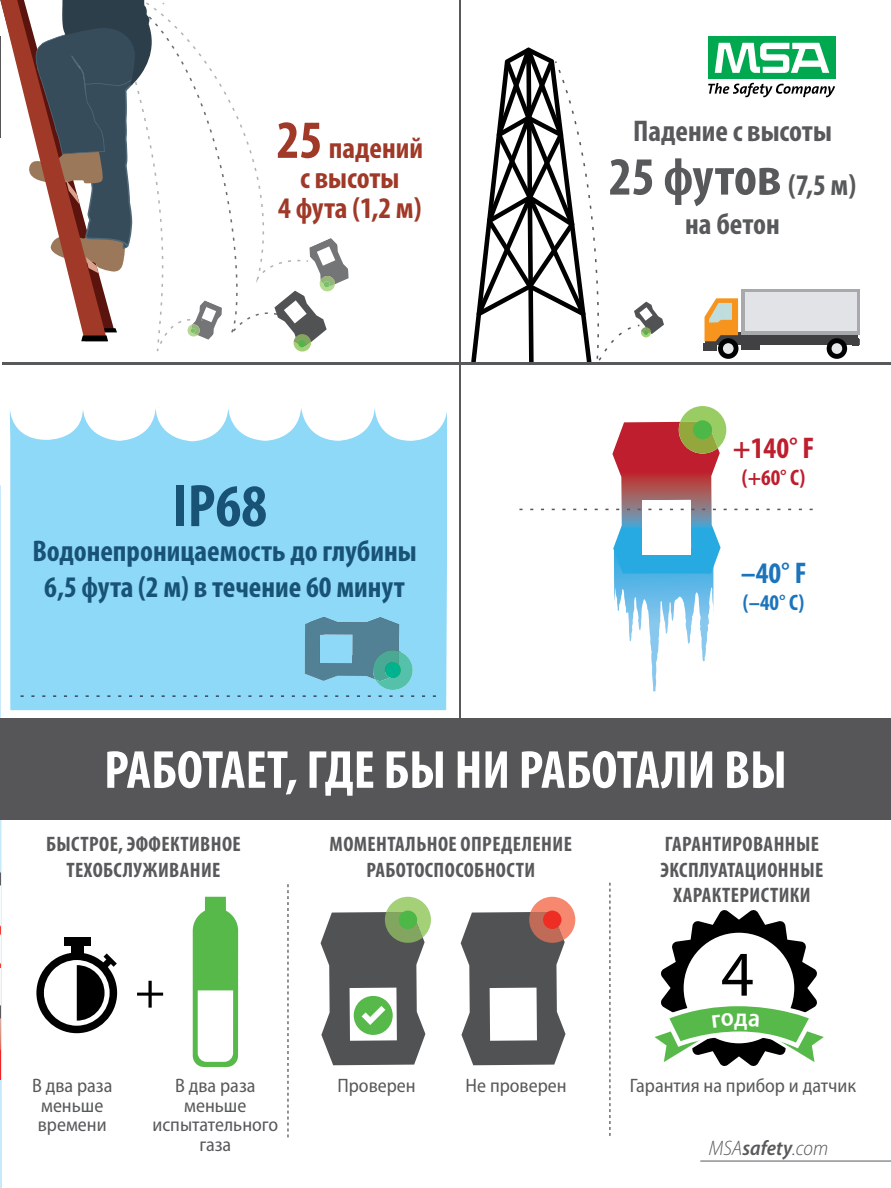
<style>
.page{position:relative;width:891px;height:1188px;background:#fff}
.page>*{position:absolute;margin:0;border:0;box-sizing:border-box;transform-origin:0 0}
.t1{font:64.2px "Myriad Pro";color:#000}
.t2{font:700 condensed 60.6px "Myriad Pro";color:#185375}
.t3{font:700 condensed 54px "Myriad Pro";color:#fff}
.t4{font:700 condensed 54px "Myriad Pro";color:#58595b}
.t5{font:50.55px "Myriad Pro";color:#000}
.t6{font:700 condensed 30px/36px "Myriad Pro";color:#185375;text-align:center}
.t7{font:700 condensed 30px/30px "Myriad Pro";color:#a03927;text-align:center}
.t8{font:700 condensed 30px "Myriad Pro";color:#58595b}
.t9{font:700 condensed 30px "Myriad Pro";color:#be1e2d}
.t10{font:700 condensed 30px "Myriad Pro";color:#1c75bc}
.t11{font:600 semi-condensed 25.5px "Myriad Pro";color:#fff}
.t12{font:700 condensed 22.5px "Myriad Pro";color:#be1e2d}
.t13{font:700 condensed 22.5px "Myriad Pro";color:#1c75bc}
.t14{font:700 condensed 21px/25.5px "Myriad Pro";letter-spacing:.02em;color:#58595b;text-align:center}
.t15{font:italic 300 semi-condensed 21px "Myriad Pro";color:#58595b}
.t16{font:semi-condensed 19.5px/19.5px "Myriad Pro";color:#58595b;text-align:center}
.s1{font-size:54px}
.s2{font-size:30px}
.s3{font-weight:600}
</style>
<div class="page">
<svg style="left:471px;top:48px;width:193px;height:314px"></svg>
<svg style="left:10px;top:407px;width:437px;height:303px;background:#98dbf8"></svg>
<svg style="left:11px;top:407px;width:146px;height:1px"></svg>
<svg style="left:303px;top:610px;width:111px;height:87px;background:#6db0c4"></svg>
<svg style="left:605px;top:406px;width:122px;height:285px"></svg>
<hr style="left:459px;top:0;width:2px;height:723px;background:#58595b">
<hr style="left:2px;top:362px;width:889px;height:3px;background:#58595b">
<svg style="left:0;top:0;width:349px;height:352px"></svg>
<div style="left:705px;top:332px;width:152px;height:12px;background:#414042"></div>
<svg style="left:704px;top:298px;width:34px;height:43px"></svg>
<div style="left:741px;top:289px;width:118px;height:46px;background:linear-gradient(to right,#a7a9ac,#a7a9ac)"></div>
<div style="left:745px;top:293px;width:111px;height:38px;background:#e2e3e6"></div>
<div style="left:826px;top:338px;width:21px;height:21px;background:#000;border-radius:50%"></div>
<div style="left:831px;top:343px;width:11px;height:11px;background:#e6e7e8;border-radius:50%"></div>
<div style="left:718px;top:338px;width:20px;height:21px;background:#000;border-radius:50%"></div>
<div style="left:723px;top:343px;width:10px;height:11px;background:#e6e7e8;border-radius:50%"></div>
<div style="left:741px;top:340px;width:19px;height:9px;background:#414042"></div>
<div style="left:703px;top:343px;width:13px;height:7px;background:#414042"></div>
<svg style="left:858px;top:339px;width:2px;height:6px"></svg>
<div style="left:852px;top:339px;width:6px;height:7px;background:#414042"></div>
<svg style="left:287px;top:884px;width:2px;height:253px"></svg>
<svg style="left:609px;top:883px;width:1px;height:253px"></svg>
<svg style="left:461px;top:897px;width:114px;height:168px"></svg>
<div style="left:543px;top:911px;width:18px;height:18px;background:#ee2e24;border-radius:50%"></div>
<svg style="left:321px;top:897px;width:110px;height:168px"></svg>
<svg style="left:193px;top:897px;width:45px;height:170px"></svg>
<div style="left:708px;top:37px;width:128px;height:42px;background:#00a94f"></div>
<svg style="left:715px;top:43px;width:114px;height:30px"></svg>
<svg style="left:708px;top:83px;width:127px;height:14px"></svg>
<hr style="left:700px;top:1161px;width:191px;height:1px;background:#58595b">
<hr style="left:0;top:36px;width:1px;height:101px;background:#565659">
<div style="left:1px;top:718px;width:890px;height:101px;background:#565659"></div>
<div style="left:71px;top:944px;width:12px;height:12px;background:#000"></div>
<div style="left:64px;top:937px;width:27px;height:9px;background:#000"></div>
<svg style="left:36px;top:953px;width:81px;height:80px"></svg>
<svg style="left:0;top:485px;width:2px;height:703px"></svg>
<svg style="left:654px;top:910px;width:170px;height:156px"></svg>
<h3 class="t7" style="left:276px;top:133px;width:148px"><span class="s1">25</span> падений с высоты<br>4 фута (1,2 м)</h3>
<h2 class="t2" style="left:173px;top:473px;width:96px">IP68</h2>
<h3 class="t6" style="left:32px;top:533px;width:386px">Водонепроницаемость до глубины<br>6,5 фута (2 м) в течение 60 минут</h3>
<h3 class="t8" style="left:633px;top:114px;width:200px">Падение с высоты</h3>
<h3 class="t4" style="left:609px;top:147px;width:249px">25 футов <span class="s2">(7,5 м)</span></h3>
<h3 class="t8" style="left:685px;top:207px;width:96px">на бетон</h3>
<h3 class="t9" style="left:733px;top:432px;width:83px">+140° F</h3>
<p class="t12" style="left:742px;top:465px;width:65px">(+60° C)</p>
<h3 class="t10" style="left:741px;top:557px;width:67px">–40° F</h3>
<p class="t13" style="left:743px;top:591px;width:63px">(–40° C)</p>
<h3 class="t3" style="left:104px;top:740px;width:684px">РАБОТАЕТ, ГДЕ БЫ НИ РАБОТАЛИ ВЫ</h3>
<p class="t14" style="left:46px;top:832px;width:196px">БЫСТРОЕ, ЭФФЕКТИВНОЕ<br>ТЕХОБСЛУЖИВАНИЕ</p>
<h3 class="t5" style="left:135px;top:960px;width:32px">+</h3>
<p class="t14" style="left:330px;top:832px;width:244px">МОМЕНТАЛЬНОЕ ОПРЕДЕЛЕНИЕ<br>РАБОТОСПОСОБНОСТИ</p>
<p class="t14" style="left:660px;top:832px;width:164px">ГАРАНТИРОВАННЫЕ<br>ЭКСПЛУАТАЦИОННЫЕ<br>ХАРАКТЕРИСТИКИ</p>
<h1 class="t1" style="left:721px;top:935px;width:34px">4</h1>
<p class="t11" style="left:734px;top:1003px;width:15px">д</p>
<p class="t16" style="left:32px;top:1077px;width:82px;text-align:left">В два раза меньше времени</p>
<p class="t16" style="left:152px;top:1077px;width:127px">В два раза меньше испытательного газа</p>
<p class="t16" style="left:337px;top:1077px;width:80px">Проверен</p>
<p class="t16" style="left:466px;top:1077px;width:102px">Не проверен</p>
<p class="t16" style="left:630px;top:1077px;width:228px">Гарантия на прибор и датчик</p>
<p class="t15" style="left:709px;top:1137px;width:121px">MSA<span class="s3">safety</span>.com</p>
</div>
